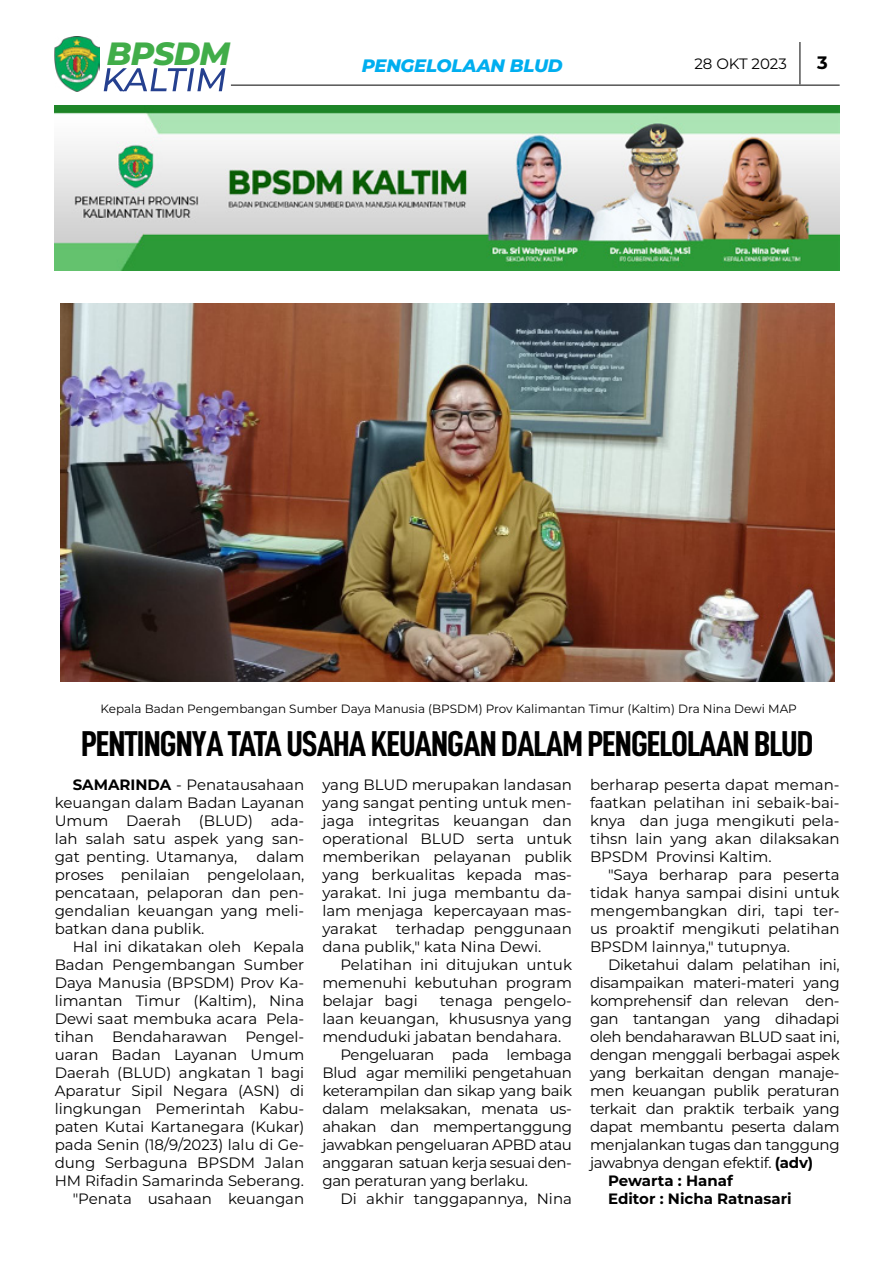
<style>
.page{position:relative;width:893px;height:1263px;background:#fff}
.page>*{position:absolute;margin:0;border:0;box-sizing:border-box;transform-origin:0 0}
.t1{font:36px "D DIN Condensed Bold";letter-spacing:-.025em;color:#000}
.t2{font:italic 800 32.1px "Montserrat";letter-spacing:-.025em;color:#41ad49}
.t3{font:italic 800 18px "Montserrat";letter-spacing:-.015em;color:#00aeef}
.t4{font:700 18px "Montserrat";color:#000}
.t5{font:15px/18px "Montserrat";letter-spacing:-.005em;color:#000;text-align:justify}
.t6{font:700 15px "Montserrat";color:#000}
.t7{font:12px "Montserrat";color:#000}
.s1{font-weight:700}
</style>
<div class="page">
<hr style="left:231px;top:85px;width:609px;height:1px;background:#000">
<hr style="left:799px;top:42px;width:1px;height:42px;background:#000">
<img style="left:54px;top:36px;width:45px;height:55px">
<img style="left:55px;top:106px;width:785px;height:165px">
<svg style="left:104px;top:68px;width:122px;height:23px"></svg>
<img style="left:60px;top:303px;width:774px;height:378px">
<h2 class="t2" style="left:107px;top:30px;width:125px">BPSDM</h2>
<p class="t3" style="left:362px;top:52px;width:203px">PENGELOLAA N BLUD</p>
<p class="t5" style="left:694px;top:54px;width:94px">28 OKT 2023</p>
<p class="t4" style="left:817px;top:50px;width:12px">3</p>
<p class="t7" style="left:101px;top:701px;width:698px">Kepala Badan Pengembangan Sumber Daya Manusia (BPSDM) Prov Kalimantan Timur (Kaltim) Dra Nina Dewi MAP</p>
<h1 class="t1" style="left:81px;top:724px;width:731px">PENTINGNYA TATA USAHA KEUANGAN DALAM PENGELOLAAN BLUD</h1>
<p class="t5" style="left:55px;top:775px;width:251px;text-indent:18px"><span class="s1">SAMARINDA</span> - Penatausahaan keuangan dalam Badan Layanan Umum Daerah (BLUD) ada&shy;lah salah satu aspek yang san&shy;gat penting. Utamanya,</p>
<p class="t5" style="left:55px;top:847px;width:251px;text-indent:202px">dalam proses penilaian pengelolaan, pencataan, pelaporan dan pen&shy;gendalian keuangan yang meli&shy;batkan dana publik.</p>
<p class="t5" style="left:55px;top:937px;width:251px;text-align:right">Hal ini dikatakan oleh Kepala<br>Badan Pengembangan Sumber<br>Daya Manusia (BPSDM) Prov Ka&shy;limantan Timur (Kaltim), Nina<br>Dewi saat membuka acara Pela&shy;tihan Bendaharawan Pengel&shy;uaran Badan Layanan Umum<br>Daerah (BLUD) angkatan 1 bagi<br>Aparatur Sipil Negara (ASN) di lingkungan Pemerintah Kabu&shy;paten Kutai Kartanegara (Kukar) pada Senin (18/9/2023) lalu di Ge&shy;dung Serbaguna BPSDM Jalan<br>HM Rifadin Samarinda Seberang. "Penata usahaan keuangan</p>
<p class="t5" style="left:322px;top:775px;width:251px">yang BLUD merupakan landasan yang sangat penting untuk men&shy;jaga integritas keuangan dan operational BLUD serta untuk memberikan pelayanan publik yang berkualitas kepada mas&shy;yarakat. Ini juga membantu da&shy;lam menjaga kepercayaan mas&shy;yarakat terhadap penggunaan dana publik," kata Nina Dewi.</p>
<p class="t5" style="left:322px;top:955px;width:251px;text-indent:18px">Pelatihan ini ditujukan untuk memenuhi kebutuhan program belajar bagi</p>
<p class="t5" style="left:440px;top:991px;width:134px">tenaga pengelo-</p>
<p class="t5" style="left:322px;top:1009px;width:251px">laan keuangan, khususnya yang</p>
<p class="t5" style="left:322px;top:1027px;width:240px">menduduki jabatan bendahara.</p>
<p class="t5" style="left:340px;top:1045px;width:233px">Pengeluaran pada lembaga</p>
<p class="t5" style="left:322px;top:1063px;width:251px">Blud agar memiliki pengetahuan</p>
<p class="t5" style="left:322px;top:1081px;width:251px">keterampilan dan sikap yang baik</p>
<p class="t5" style="left:322px;top:1099px;width:251px">dalam melaksakan, menata us-</p>
<p class="t5" style="left:322px;top:1117px;width:251px">ahakan dan mempertanggung</p>
<p class="t5" style="left:322px;top:1135px;width:251px">jawabkan pengeluaran APBD atau</p>
<p class="t5" style="left:322px;top:1153px;width:251px">anggaran satuan kerja sesuai den-</p>
<p class="t5" style="left:322px;top:1171px;width:207px">gan peraturan yang berlaku.</p>
<p class="t5" style="left:340px;top:1189px;width:233px">Di akhir tanggapannya, Nina</p>
<p class="t5" style="left:590px;top:775px;width:251px">berharap peserta dapat meman&shy;faatkan pelatihan ini sebaik-bai&shy;knya dan juga mengikuti pela&shy;tihsn lain yang akan dilaksakan BPSDM Provinsi Kaltim.</p>
<p class="t5" style="left:590px;top:865px;width:251px;text-indent:18px">"Saya berharap para peserta tidak hanya sampai disini untuk mengembangkan diri, tapi ter&shy;us proaktif mengikuti pelatihan BPSDM lainnya," tutupnya.</p>
<p class="t5" style="left:608px;top:955px;width:233px">Diketahui dalam pelatihan ini,</p>
<p class="t5" style="left:590px;top:973px;width:251px">disampaikan materi-materi yang</p>
<p class="t5" style="left:590px;top:991px;width:251px">komprehensif dan relevan den-</p>
<p class="t5" style="left:590px;top:1009px;width:251px">gan tantangan yang dihadapi</p>
<p class="t5" style="left:590px;top:1027px;width:251px">oleh bendaharawan BLUD saat ini,</p>
<p class="t5" style="left:590px;top:1045px;width:251px">dengan menggali berbagai aspek</p>
<p class="t5" style="left:590px;top:1063px;width:251px">yang berkaitan dengan manaje-</p>
<p class="t5" style="left:590px;top:1081px;width:251px">men keuangan publik peraturan</p>
<p class="t5" style="left:590px;top:1099px;width:251px">terkait dan praktik terbaik yang</p>
<p class="t5" style="left:590px;top:1117px;width:251px">dapat membantu peserta dalam</p>
<p class="t5" style="left:590px;top:1135px;width:251px">menjalankan tugas dan tanggung</p>
<p class="t5" style="left:590px;top:1153px;width:225px">jawabnya dengan efektif. <span class="s1">(adv)</span></p>
<p class="t6" style="left:608px;top:1170px;width:126px">Pewarta : Hanaf</p>
<p class="t6" style="left:608px;top:1188px;width:185px">Editor : Nicha Ratnasari</p>
</div>
